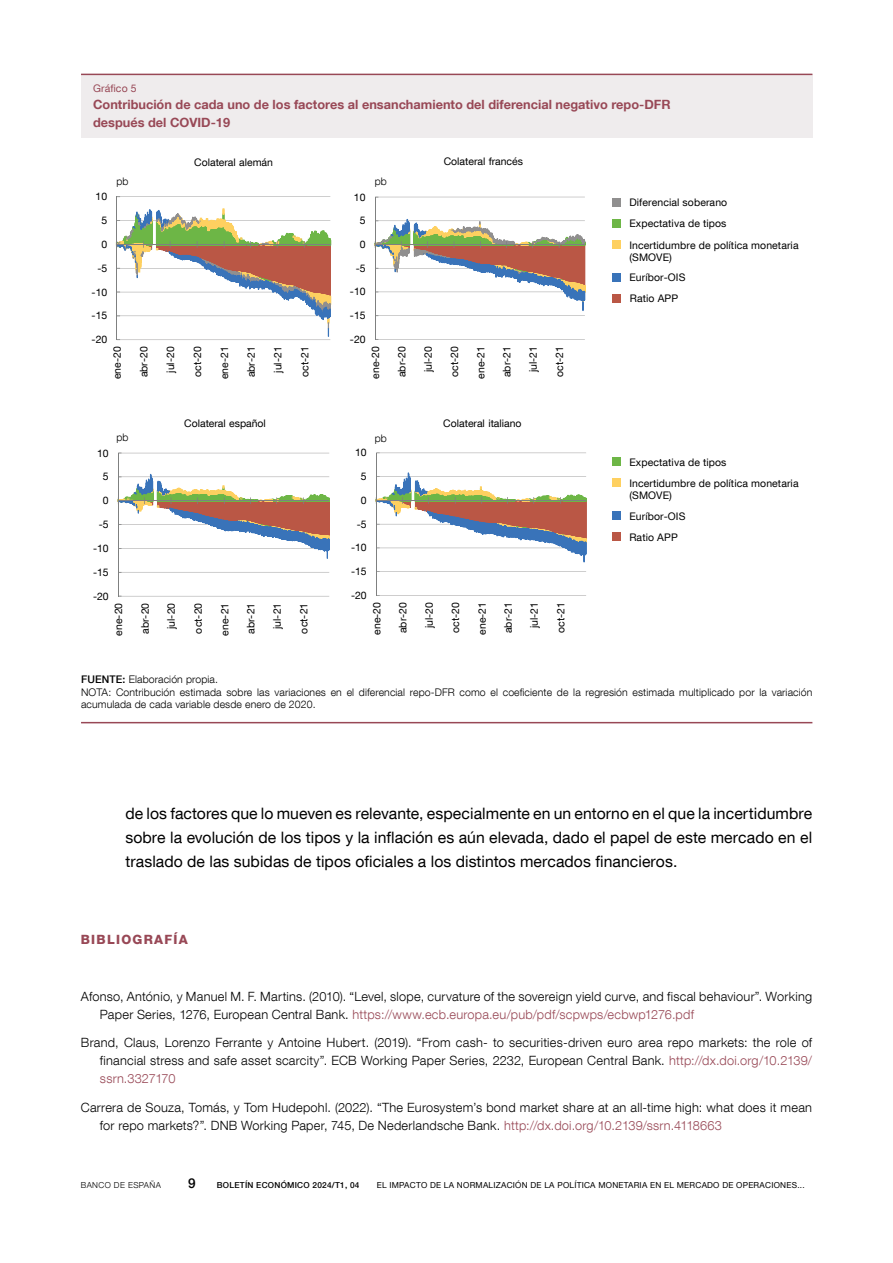
<style>
.page{position:relative;width:893px;height:1263px;background:#fff}
.page>*{position:absolute;margin:0;border:0;box-sizing:border-box;transform-origin:0 0}
.Texto_artículo{font:15.75px/24px "Bd E Neue Helvetica";letter-spacing:.005em;color:#000;text-align:justify}
.t1{font:500 13.5px "Bd E Neue Helvetica";color:#000}
.Texto_bibliografía{font:300 12.75px/18px "Bd E Neue Helvetica";letter-spacing:.02em;color:#000}
.t2{font:700 12.75px/18px "Bd E Neue Helvetica";color:#984856}
.Ladillo_Bibliografía{font:800 12.75px "Bd E Neue Helvetica";letter-spacing:.1em;color:#984856}
.t3{font:10.5px/12.6px "Bd E Neue Helvetica";letter-spacing:.01em;color:#000}
.t4{font:300 10.5px/12.6px "Bd E Neue Helvetica";letter-spacing:.01em;color:#000}
.t5{font:10.5px "Bd E Neue Helvetica";letter-spacing:.01em;color:#984856}
.t6{font:8.25px "Bd E Neue Helvetica";letter-spacing:.03em;color:#000}
.t7{font:500 8.25px "Bd E Neue Helvetica";letter-spacing:.03em;color:#000}
.t8{font:300 8.25px "Bd E Neue Helvetica";letter-spacing:.05em;color:#000}
.s1{font-weight:500}
.s2{color:#984856}
</style>
<div class="page">
<hr style="left:81px;top:722px;width:731px;height:1px;background:#984856">
<div style="left:613px;top:533px;width:8px;height:8px;background:#ba5745"></div>
<div style="left:613px;top:512px;width:8px;height:8px;background:#3973b9"></div>
<div style="left:613px;top:479px;width:8px;height:8px;background:#fed060"></div>
<div style="left:613px;top:458px;width:8px;height:8px;background:#6db646"></div>
<div style="left:613px;top:294px;width:8px;height:9px;background:#ba5745"></div>
<div style="left:613px;top:273px;width:8px;height:9px;background:#3973b9"></div>
<div style="left:613px;top:240px;width:8px;height:9px;background:#fed060"></div>
<div style="left:613px;top:219px;width:8px;height:9px;background:#6db646"></div>
<div style="left:613px;top:198px;width:8px;height:9px;background:#908f8f"></div>
<div style="left:81px;top:74px;width:731px;height:64px;background:#efeced"></div>
<hr style="left:81px;top:74px;width:731px;height:1px;background:#984856">
<hr style="left:117px;top:196px;width:213px;height:1px;background:#a6a5a5">
<hr style="left:116px;top:197px;width:1px;height:143px;background:#7f8080">
<svg style="left:117px;top:208px;width:214px;height:132px"></svg>
<hr style="left:375px;top:339px;width:210px;height:1px;background:#a6a5a5">
<hr style="left:375px;top:197px;width:210px;height:1px;background:#a6a5a5">
<hr style="left:375px;top:197px;width:1px;height:142px;background:#7f8080">
<svg style="left:374px;top:219px;width:212px;height:97px"></svg>
<hr style="left:118px;top:596px;width:211px;height:1px;background:#a6a5a5">
<hr style="left:118px;top:572px;width:211px;height:1px;background:#a6a5a5">
<hr style="left:118px;top:453px;width:211px;height:1px;background:#a6a5a5">
<hr style="left:118px;top:453px;width:1px;height:143px;background:#7f8080">
<svg style="left:117px;top:474px;width:213px;height:85px"></svg>
<hr style="left:376px;top:595px;width:210px;height:1px;background:#a6a5a5">
<hr style="left:376px;top:571px;width:210px;height:1px;background:#a6a5a5">
<hr style="left:376px;top:453px;width:210px;height:1px;background:#a6a5a5">
<hr style="left:376px;top:453px;width:1px;height:142px;background:#7f8080">
<svg style="left:375px;top:472px;width:212px;height:90px"></svg>
<p class="t5" style="left:93px;top:81px;width:45px">Gráfico 5</p>
<p class="t2" style="left:93px;top:95px;width:579px">Contribución de cada uno de los factores al ensanchamiento del diferencial negativo repo-DFR después del COVID-19</p>
<p class="t3" style="left:194px;top:156px;width:80px">Colateral alemán</p>
<p class="t3" style="left:444px;top:155px;width:81px">Colateral francés</p>
<p class="t4" style="left:116px;top:175px;width:13px">pb</p>
<p class="t4" style="left:375px;top:175px;width:13px">pb</p>
<p class="t3" style="left:96px;top:190px;width:13px">10</p>
<p class="t3" style="left:354px;top:190px;width:13px">10</p>
<p class="t3" style="left:102px;top:214px;width:7px">5</p>
<p class="t3" style="left:360px;top:214px;width:7px">5</p>
<p class="t3" style="left:102px;top:238px;width:7px">0</p>
<p class="t3" style="left:360px;top:238px;width:7px">0</p>
<p class="t3" style="left:97px;top:262px;width:11px">-5</p>
<p class="t3" style="left:356px;top:261px;width:11px">-5</p>
<p class="t3" style="left:92px;top:285px;width:17px">-10</p>
<p class="t3" style="left:350px;top:285px;width:17px">-10</p>
<p class="t3" style="left:92px;top:309px;width:17px">-15</p>
<p class="t3" style="left:350px;top:309px;width:17px">-15</p>
<p class="t3" style="left:92px;top:333px;width:17px">-20</p>
<p class="t3" style="left:350px;top:333px;width:17px">-20</p>
<p class="t3" style="left:111px;top:379px;width:34px;rotate:-90deg">ene-20</p>
<p class="t3" style="left:137px;top:377px;width:32px;rotate:-90deg">abr-20</p>
<p class="t3" style="left:164px;top:373px;width:28px;rotate:-90deg">jul-20</p>
<p class="t3" style="left:191px;top:377px;width:32px;rotate:-90deg">oct-20</p>
<p class="t3" style="left:218px;top:379px;width:34px;rotate:-90deg">ene-21</p>
<p class="t3" style="left:244px;top:377px;width:32px;rotate:-90deg">abr-21</p>
<p class="t3" style="left:271px;top:373px;width:28px;rotate:-90deg">jul-21</p>
<p class="t3" style="left:298px;top:377px;width:32px;rotate:-90deg">oct-21</p>
<p class="t3" style="left:369px;top:379px;width:34px;rotate:-90deg">ene-20</p>
<p class="t3" style="left:395px;top:377px;width:32px;rotate:-90deg">abr-20</p>
<p class="t3" style="left:421px;top:372px;width:28px;rotate:-90deg">jul-20</p>
<p class="t3" style="left:448px;top:377px;width:32px;rotate:-90deg">oct-20</p>
<p class="t3" style="left:474px;top:379px;width:34px;rotate:-90deg">ene-21</p>
<p class="t3" style="left:500px;top:377px;width:32px;rotate:-90deg">abr-21</p>
<p class="t3" style="left:526px;top:372px;width:28px;rotate:-90deg">jul-21</p>
<p class="t3" style="left:553px;top:377px;width:32px;rotate:-90deg">oct-21</p>
<p class="t3" style="left:184px;top:417px;width:83px">Colateral español</p>
<p class="t3" style="left:443px;top:416px;width:80px">Colateral italiano</p>
<p class="t4" style="left:117px;top:430px;width:13px">pb</p>
<p class="t4" style="left:375px;top:432px;width:13px">pb</p>
<p class="t3" style="left:97px;top:446px;width:13px">10</p>
<p class="t3" style="left:355px;top:446px;width:13px">10</p>
<p class="t3" style="left:103px;top:470px;width:7px">5</p>
<p class="t3" style="left:361px;top:470px;width:7px">5</p>
<p class="t3" style="left:103px;top:494px;width:7px">0</p>
<p class="t3" style="left:361px;top:494px;width:7px">0</p>
<p class="t3" style="left:99px;top:518px;width:11px">-5</p>
<p class="t3" style="left:357px;top:517px;width:11px">-5</p>
<p class="t3" style="left:93px;top:542px;width:17px">-10</p>
<p class="t3" style="left:351px;top:541px;width:17px">-10</p>
<p class="t3" style="left:93px;top:565px;width:17px">-15</p>
<p class="t3" style="left:351px;top:565px;width:17px">-15</p>
<p class="t3" style="left:93px;top:589px;width:17px">-20</p>
<p class="t3" style="left:351px;top:589px;width:17px">-20</p>
<p class="t3" style="left:112px;top:636px;width:34px;rotate:-90deg">ene-20</p>
<p class="t3" style="left:138px;top:634px;width:32px;rotate:-90deg">abr-20</p>
<p class="t3" style="left:165px;top:629px;width:28px;rotate:-90deg">jul-20</p>
<p class="t3" style="left:191px;top:633px;width:32px;rotate:-90deg">oct-20</p>
<p class="t3" style="left:218px;top:636px;width:34px;rotate:-90deg">ene-21</p>
<p class="t3" style="left:244px;top:634px;width:32px;rotate:-90deg">abr-21</p>
<p class="t3" style="left:271px;top:629px;width:28px;rotate:-90deg">jul-21</p>
<p class="t3" style="left:297px;top:633px;width:32px;rotate:-90deg">oct-21</p>
<p class="t3" style="left:370px;top:635px;width:34px;rotate:-90deg">ene-20</p>
<p class="t3" style="left:396px;top:633px;width:32px;rotate:-90deg">abr-20</p>
<p class="t3" style="left:422px;top:628px;width:28px;rotate:-90deg">jul-20</p>
<p class="t3" style="left:449px;top:633px;width:32px;rotate:-90deg">oct-20</p>
<p class="t3" style="left:476px;top:635px;width:34px;rotate:-90deg">ene-21</p>
<p class="t3" style="left:501px;top:633px;width:32px;rotate:-90deg">abr-21</p>
<p class="t3" style="left:528px;top:628px;width:28px;rotate:-90deg">jul-21</p>
<p class="t3" style="left:554px;top:633px;width:32px;rotate:-90deg">oct-21</p>
<p class="t3" style="left:629px;top:196px;width:99px">Diferencial soberano</p>
<p class="t3" style="left:629px;top:217px;width:99px">Expectativa de tipos</p>
<p class="t3" style="left:629px;top:238px;width:171px">Incertidumbre de política monetaria (SMOVE)</p>
<p class="t3" style="left:629px;top:271px;width:58px">Euríbor-OIS</p>
<p class="t3" style="left:630px;top:292px;width:50px">Ratio APP</p>
<p class="t3" style="left:629px;top:455px;width:99px">Expectativa de tipos</p>
<p class="t3" style="left:629px;top:476px;width:171px">Incertidumbre de política monetaria (SMOVE)</p>
<p class="t3" style="left:629px;top:509px;width:58px">Euríbor-OIS</p>
<p class="t3" style="left:629px;top:530px;width:50px">Ratio APP</p>
<p class="t4" style="left:81px;top:673px;width:733px"><span class="s1">FUENTE:</span> Elaboración propia.<br>NOTA: Contribución estimada sobre las variaciones en el diferencial repo-DFR como el coeficiente de la regresión estimada multiplicado por la variación acumulada de cada variable desde enero de 2020.</p>
<p class="Texto_artículo" style="left:125px;top:801px;width:688px">de los factores que lo mueven es relevante, especialmente en un entorno en el que la incertidumbre sobre la evolución de los tipos y la inflación es aún elevada, dado el papel de este mercado en el traslado de las subidas de tipos oficiales a los distintos mercados financieros.</p>
<h2 class="Ladillo_Bibliografía" style="left:81px;top:932px;width:109px">BIBLIOGRAFÍA</h2>
<p class="Texto_bibliografía" style="left:100px;top:987px;width:714px;text-indent:-19px">Afonso, António, y Manuel M. F. Martins. (2010). “Level, slope, curvature of the sovereign yield curve, and fiscal behaviour”. Working<br>Paper Series, 1276, European Central Bank. <span class="s2">https://www.ecb.europa.eu/pub/pdf/scpwps/ecbwp1276.pdf</span></p>
<p class="Texto_bibliografía" style="left:100px;top:1033px;width:714px;text-align:justify;text-indent:-19px">Brand, Claus, Lorenzo Ferrante y Antoine Hubert. (2019). “From cash- to securities-driven euro area repo markets: the role of financial stress and safe asset scarcity”. ECB Working Paper Series, 2232, European Central Bank. <span class="s2">http://dx.doi.org/10.2139/ ssrn.3327170</span></p>
<p class="Texto_bibliografía" style="left:100px;top:1098px;width:714px;text-indent:-19px">Carrera de Souza, Tomás, y Tom Hudepohl. (2022). “The Eurosystem’s bond market share at an all-time high: what does it mean for repo markets?”. DNB Working Paper, 745, De Nederlandsche Bank. <span class="s2">http://dx.doi.org/10.2139/ssrn.4118663</span></p>
<p class="t8" style="left:81px;top:1180px;width:82px">BANCO DE ESPAÑA</p>
<p class="t1" style="left:188px;top:1175px;width:9px">9</p>
<p class="t7" style="left:217px;top:1180px;width:144px">BOLETÍN ECONÓMICO 2024/T1, 04</p>
<p class="t6" style="left:377px;top:1180px;width:429px">EL IMPACTO DE LA NORMALIZACIÓN DE LA POLÍTICA MONETARIA EN EL MERCADO DE OPERACIONES...</p>
</div>
